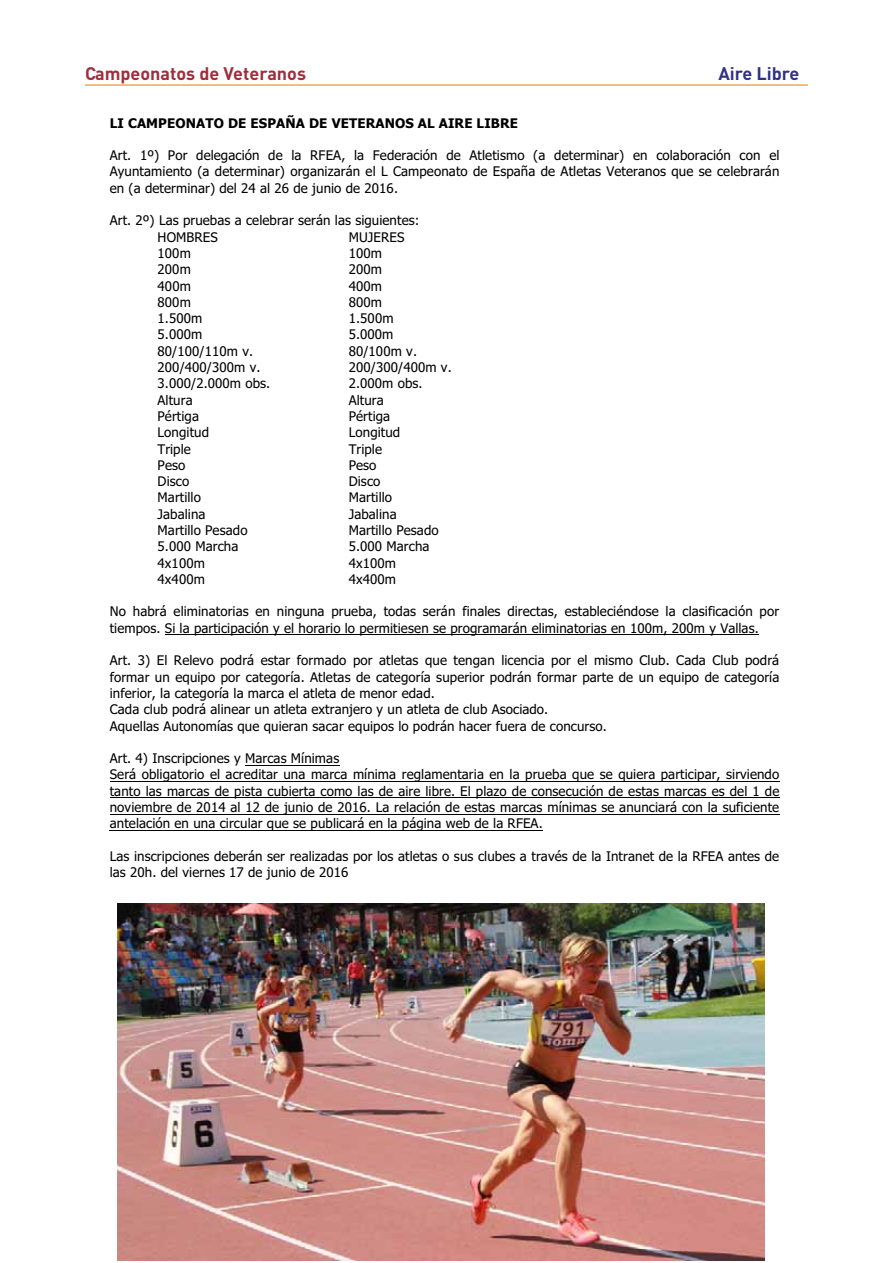
<style>
.page{position:relative;width:893px;height:1263px;background:#fff}
.page>*{position:absolute;margin:0;border:0;box-sizing:border-box;transform-origin:0 0}
.t1{font:700 18px "DIN";color:#9e2e3c}
.t2{font:700 18px "DIN";color:#313185}
.t3{font:13.35px/16.4px "Tahoma";letter-spacing:.01em;color:#000}
.t4{font:700 13.35px "Tahoma";letter-spacing:.01em;color:#000}
</style>
<div class="page">
<hr style="left:85px;top:85px;width:723px;height:1px;background:#e87a0a">
<hr style="left:165px;top:634px;width:594px;height:1px;background:#000">
<hr style="left:245px;top:765px;width:94px;height:1px;background:#000">
<hr style="left:110px;top:781px;width:669px;height:1px;background:#000">
<hr style="left:110px;top:797px;width:669px;height:1px;background:#000">
<hr style="left:110px;top:814px;width:669px;height:1px;background:#000">
<hr style="left:110px;top:830px;width:433px;height:1px;background:#000">
<img style="left:117px;top:903px;width:648px;height:357px">
<h1 class="t1" style="left:85px;top:67px;width:223px">Campeonatos de Veteranos</h1>
<h1 class="t2" style="left:718px;top:67px;width:82px">Aire Libre</h1>
<p class="t4" style="left:110px;top:117px;width:410px">LI CAMPEONATO DE ESPAÑA DE VETERANOS AL AIRE LIBRE</p>
<p class="t3" style="left:110px;top:148px;width:671px;text-align:justify">Art. 1º) Por delegación de la RFEA, la Federación de Atletismo (a determinar) en colaboración con el Ayuntamiento (a determinar) organizarán el L Campeonato de España de Atletas Veteranos que se celebrarán en (a determinar) del 24 al 26 de junio de 2016.</p>
<p class="t3" style="left:158px;top:214px;width:263px;text-indent:-48px">Art. 2º) Las pruebas a celebrar serán las siguientes:<br>HOMBRES</p>
<p class="t3" style="left:349px;top:230px;width:57px">MUJERES</p>
<p class="t3" style="left:158px;top:246px;width:35px">100m</p>
<p class="t3" style="left:349px;top:246px;width:35px">100m</p>
<p class="t3" style="left:158px;top:262px;width:35px">200m</p>
<p class="t3" style="left:349px;top:262px;width:35px">200m</p>
<p class="t3" style="left:158px;top:279px;width:35px">400m</p>
<p class="t3" style="left:349px;top:279px;width:35px">400m</p>
<p class="t3" style="left:158px;top:295px;width:35px">800m</p>
<p class="t3" style="left:349px;top:295px;width:35px">800m</p>
<p class="t3" style="left:158px;top:311px;width:46px">1.500m</p>
<p class="t3" style="left:349px;top:311px;width:46px">1.500m</p>
<p class="t3" style="left:158px;top:328px;width:46px">5.000m</p>
<p class="t3" style="left:349px;top:328px;width:46px">5.000m</p>
<p class="t3" style="left:158px;top:344px;width:97px">80/100/110m v.</p>
<p class="t3" style="left:349px;top:344px;width:70px">80/100m v.</p>
<p class="t3" style="left:158px;top:360px;width:104px">200/400/300m v.</p>
<p class="t3" style="left:349px;top:360px;width:104px">200/300/400m v.</p>
<p class="t3" style="left:158px;top:376px;width:114px">3.000/2.000m obs.</p>
<p class="t3" style="left:349px;top:376px;width:75px">2.000m obs.</p>
<p class="t3" style="left:158px;top:393px;width:37px">Altura</p>
<p class="t3" style="left:349px;top:393px;width:37px">Altura</p>
<p class="t3" style="left:158px;top:409px;width:43px">Pértiga</p>
<p class="t3" style="left:349px;top:409px;width:43px">Pértiga</p>
<p class="t3" style="left:158px;top:425px;width:53px">Longitud</p>
<p class="t3" style="left:349px;top:425px;width:53px">Longitud</p>
<p class="t3" style="left:158px;top:442px;width:35px">Triple</p>
<p class="t3" style="left:349px;top:442px;width:35px">Triple</p>
<p class="t3" style="left:158px;top:458px;width:29px">Peso</p>
<p class="t3" style="left:349px;top:458px;width:29px">Peso</p>
<p class="t3" style="left:158px;top:474px;width:33px">Disco</p>
<p class="t3" style="left:349px;top:474px;width:33px">Disco</p>
<p class="t3" style="left:158px;top:490px;width:45px">Martillo</p>
<p class="t3" style="left:349px;top:490px;width:45px">Martillo</p>
<p class="t3" style="left:158px;top:507px;width:49px">Jabalina</p>
<p class="t3" style="left:349px;top:507px;width:49px">Jabalina</p>
<p class="t3" style="left:158px;top:523px;width:91px">Martillo Pesado</p>
<p class="t3" style="left:349px;top:523px;width:91px">Martillo Pesado</p>
<p class="t3" style="left:158px;top:539px;width:82px">5.000 Marcha</p>
<p class="t3" style="left:349px;top:539px;width:82px">5.000 Marcha</p>
<p class="t3" style="left:158px;top:556px;width:49px">4x100m</p>
<p class="t3" style="left:349px;top:556px;width:49px">4x100m</p>
<p class="t3" style="left:158px;top:572px;width:49px">4x400m</p>
<p class="t3" style="left:349px;top:572px;width:49px">4x400m</p>
<p class="t3" style="left:110px;top:605px;width:671px">No habrá eliminatorias en ninguna prueba, todas serán finales directas, estableciéndose la clasificación por tiempos. Si la participación y el horario lo permitiesen se programarán eliminatorias en 100m, 200m y Vallas.</p>
<p class="t3" style="left:110px;top:653px;width:671px">Art. 3) El Relevo podrá estar formado por atletas que tengan licencia por el mismo Club. Cada Club podrá formar un equipo por categoría. Atletas de categoría superior podrán formar parte de un equipo de categoría inferior, la categoría la marca el atleta de menor edad.<br>Cada club podrá alinear un atleta extranjero y un atleta de club Asociado.<br>Aquellas Autonomías que quieran sacar equipos lo podrán hacer fuera de concurso.</p>
<p class="t3" style="left:110px;top:751px;width:671px">Art. 4) Inscripciones y Marcas Mínimas<br>Será obligatorio el acreditar una marca mínima reglamentaria en la prueba que se quiera participar, sirviendo tanto las marcas de pista cubierta como las de aire libre. El plazo de consecución de estas marcas es del 1 de noviembre de 2014 al 12 de junio de 2016. La relación de estas marcas mínimas se anunciará con la suficiente antelación en una circular que se publicará en la página web de la RFEA.</p>
<p class="t3" style="left:110px;top:849px;width:671px">Las inscripciones deberán ser realizadas por los atletas o sus clubes a través de la Intranet de la RFEA antes de las 20h. del viernes 17 de junio de 2016</p>
</div>
